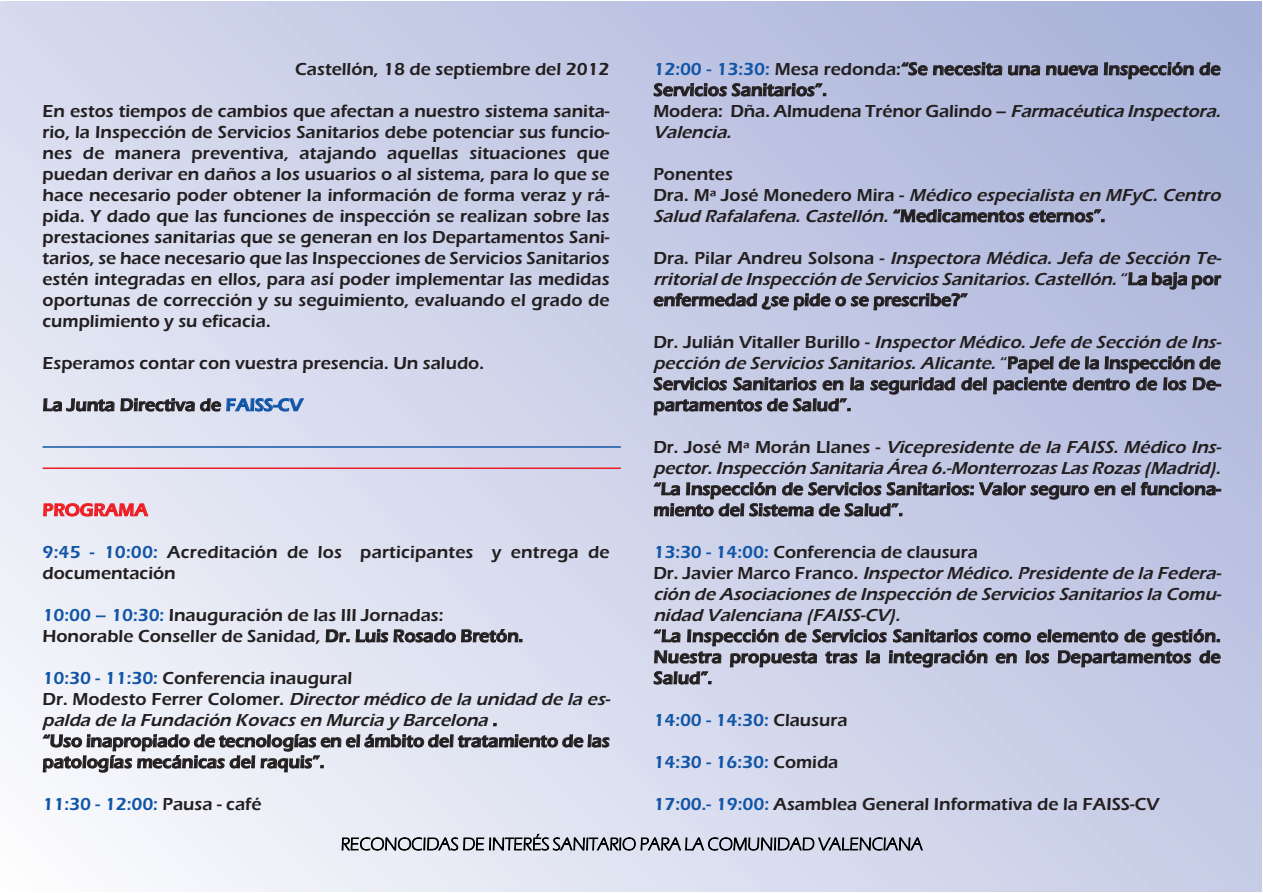
<style>
.page{position:relative;width:1263px;height:893px;background:#fff}
.page>*{position:absolute;margin:0;border:0;box-sizing:border-box;transform-origin:0 0}
.t1{font:600 18px/21px "Eras ITC";color:#231f20}
.t2{font:italic 600 18px/21px "Eras ITC";color:#231f20}
.t3{font:600 18px "Eras ITC";color:#1155a6}
.t4{font:300 18px "Eras ITC";color:#000}
.t5{font:600 18px "Eras ITC";color:#ee1d23}
.s1{color:#1155a6}
.s2{font-style:italic}
.s3{font-style:normal}
.s4{font-style:normal;color:#1155a6}
.s5{color:#231f20}
</style>
<div class="page">
<hr style="left:43px;top:446px;width:578px;height:2px;background:#1155a6">
<hr style="left:43px;top:467px;width:578px;height:2px;background:#ee1d23">
<p class="t1" style="left:653px;top:58px;width:573px"><span class="s1">12:00 - 13:30:</span> Mesa redonda:“Se necesita una nueva Inspección de Servicios Sanitarios”.<br>Modera: Dña. Almudena Trénor Galindo – <span class="s2">FarmacéuticaInspectora.<br>Valencia.</span></p>
<p class="t2" style="left:653px;top:163px;width:573px"><span class="s3">Ponentes<br>Dra. Mª José Monedero Mira -</span> MédicoespecialistaenMFyC.Centro<br>Salud Rafalafena. Castellón. <span class="s3">“Medicamentos eternos”.</span></p>
<p class="t2" style="left:653px;top:247px;width:573px"><span class="s3">Dra. Pilar Andreu Solsona -</span> InspectoraMédica.JefadeSecciónTe&shy;rritorial de Inspección de Servicios Sanitarios. Castellón. <span class="s3">“ L a b aj a p o r enfermedad ¿se pide o se prescribe?”</span></p>
<p class="t1" style="left:653px;top:331px;width:573px">Dr. Julián Vitaller Burillo - <span class="s2">InspectorMédico.JefedeSeccióndeIns&shy;pección de Servicios Sanitarios. Alicante.</span> “ P a p e l d e l a I n s p e c c i ó n d e Servicios Sanitarios en la seguridad del paciente dentro de los De&shy;partamentos de Salud”.</p>
<p class="t2" style="left:653px;top:436px;width:573px"><span class="s3">Dr. José Mª Morán Llanes -</span> Vicepresidente de la FAISS. Médico Ins&shy;pector. Inspección Sanitaria Área 6.-Monterrozas Las Rozas (Madrid).</p>
<p class="t1" style="left:654px;top:478px;width:569px">“La Inspección de Servicios Sanitarios: Valor seguro en el funciona&shy;miento del Sistema de Salud”.</p>
<p class="t2" style="left:653px;top:541px;width:573px"><span class="s4">13:30 - 14:00:</span> <span class="s3">Conferencia de clausura<br>D r . J a v i e r M a r c o F r a n c o .</span> Inspector Médico. Presidente de la Federa&shy;ción de Asociaciones de Inspección de Servicios Sanitarios la Comu&shy;nidad Valenciana (FAISS-CV).</p>
<p class="t1" style="left:654px;top:625px;width:569px;text-align:justify">“La Inspección de Servicios Sanitarios como elemento de gestión.<br>Nuestra propuesta tras la integración en los Departamentos de Salud”.</p>
<p class="t3" style="left:653px;top:709px;width:196px">14:00 - 14:30: <span class="s5">Clausura</span></p>
<p class="t3" style="left:653px;top:751px;width:187px">14:30 - 16:30: <span class="s5">Comida</span></p>
<p class="t1" style="left:653px;top:793px;width:507px"><span class="s1">17:00.- 19:00:</span> Asamblea General Informativa de la FAISS-CV</p>
<p class="t4" style="left:341px;top:833px;width:583px">RECONOCIDAS DE INTERÉS SANITARIO PARA LA COMUNIDAD VALENCIANA</p>
<p class="t1" style="left:295px;top:58px;width:316px">Castellón, 18 de septiembre del 2012</p>
<p class="t1" style="left:43px;top:100px;width:569px;text-align:justify">En estos tiempos de cambios que afectan a nuestro sistema sanita&shy;rio, la Inspección de Servicios Sanitarios debe potenciar sus funcio&shy;nes de manera preventiva, atajando aquellas situaciones que puedan derivar en daños a los usuarios o al sistema, para lo que se hace necesario poder obtener la información de forma veraz y rá&shy;pida. Y dado que las funciones de inspección se realizan sobre las prestaciones sanitarias que se generan en los Departamentos Sani&shy;tarios, se hace necesario que las Inspecciones de Servicios Sanitarios estén integradas en ellos, para así poder implementar las medidas oportunas de corrección y su seguimiento, evaluando el grado de cumplimiento y su eficacia.</p>
<p class="t1" style="left:43px;top:352px;width:443px">Esperamos contar con vuestra presencia. Un saludo.</p>
<p class="t1" style="left:43px;top:394px;width:261px">La Junta Directiva de <span class="s1">FAISS-CV</span></p>
<p class="t5" style="left:43px;top:499px;width:107px">PROGRAMA</p>
<p class="t1" style="left:43px;top:541px;width:569px"><span class="s1">9:45 - 10:00:</span> Acreditación de los participantes y entrega de documentación</p>
<p class="t1" style="left:43px;top:604px;width:482px"><span class="s1">10:00 – 10:30:</span> Inauguración de las III Jornadas:<br>Honorable Conseller de Sanidad, Dr. Luis Rosado Bretón.</p>
<p class="t1" style="left:43px;top:667px;width:573px"><span class="s1">10:30 - 11:30:</span> Conferencia inaugural<br>Dr. Modesto Ferrer Colomer. <span class="s2">Directormédicodelaunidaddelaes&shy;palda de la Fundación Kovacs en Murcia y Barcelona</span> .<br>“Uso inapropiado de tecnologías en el ámbito del tratamiento de las patologías mecánicas del raquis”.</p>
<p class="t3" style="left:43px;top:793px;width:221px">11:30 - 12:00: <span class="s5">Pausa - café</span></p>
</div>
